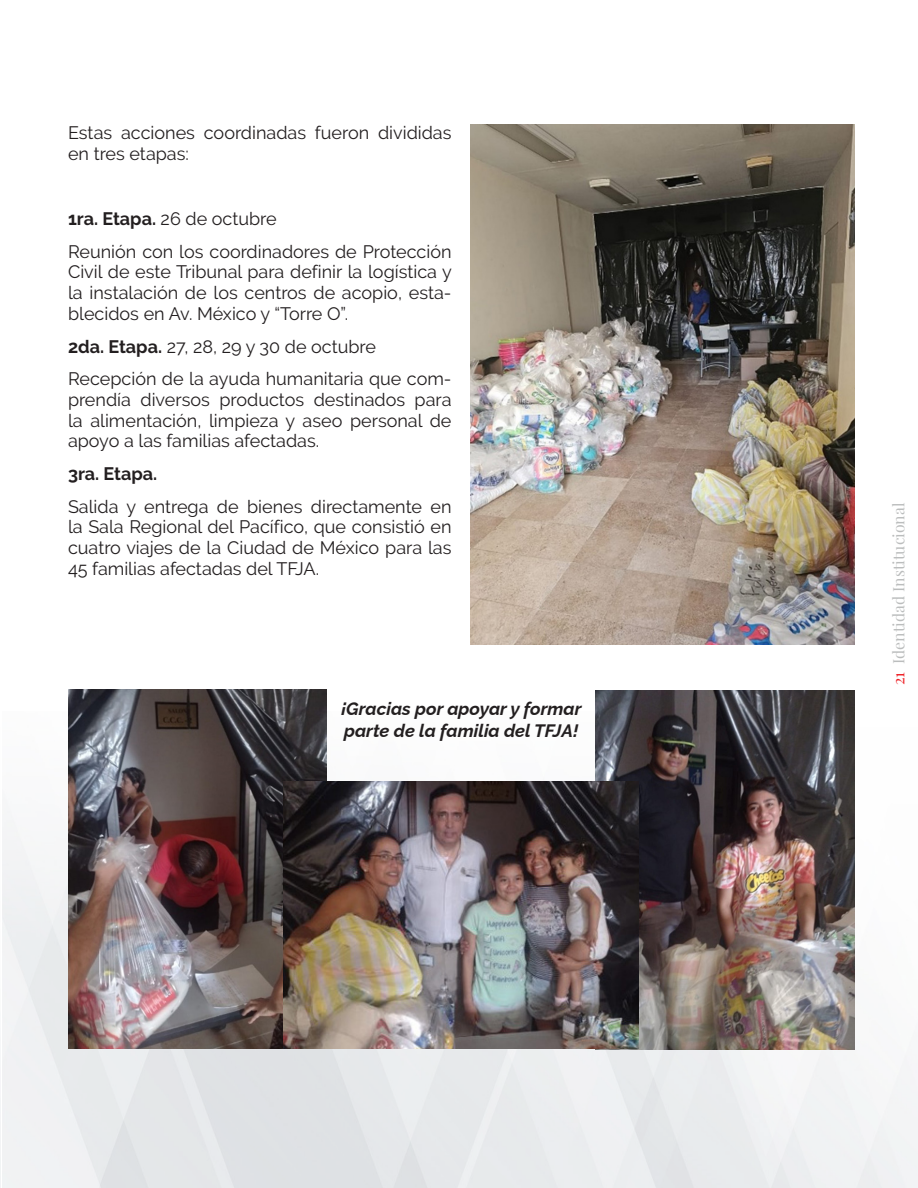
<style>
.page{position:relative;width:918px;height:1188px;background:#fff}
.page>*{position:absolute;margin:0;border:0;box-sizing:border-box;transform-origin:0 0}
.List_Paragraph_lp1_B{font:18px/20.7px "Raleway";color:#231f20;text-align:justify}
.t1{font:italic 700 18px "Raleway";color:#231f20}
.List_Paragraph_lp1_B-2{font:700 18px "Raleway";color:#231f20}
.t2{font:15.75px "Playfair Display";color:#bbbdbd}
.s1{font-weight:700}
.s2{color:#ee2026}
</style>
<div class="page">
<img style="left:3px;top:711px;width:915px;height:477px">
<img style="left:0;top:1098px;width:1px;height:90px">
<img style="left:471px;top:125px;width:383px;height:519px">
<img style="left:68px;top:690px;width:259px;height:359px">
<img style="left:596px;top:691px;width:258px;height:359px">
<img style="left:284px;top:782px;width:355px;height:267px">
<p class="List_Paragraph_lp1_B" style="left:68px;top:122px;width:385px">Estas acciones coordinadas fueron divididas en tres etapas:</p>
<p class="List_Paragraph_lp1_B" style="left:68px;top:208px;width:210px"><span class="s1">1ra. Etapa.</span> 26 de octubre</p>
<p class="List_Paragraph_lp1_B" style="left:68px;top:241px;width:386px">Reunión con los coordinadores de Protección Civil de este Tribunal para definir la logística y la instalación de los centros de acopio, esta&shy;blecidos en Av. México y “Torre O”.</p>
<p class="List_Paragraph_lp1_B" style="left:68px;top:336px;width:309px"><span class="s1">2da. Etapa.</span> 27, 28, 29 y 30 de octubre</p>
<p class="List_Paragraph_lp1_B" style="left:68px;top:368px;width:385px">Recepción de la ayuda humanitaria que com&shy;prendía diversos productos destinados para la alimentación, limpieza y aseo personal de apoyo a las familias afectadas.</p>
<p class="List_Paragraph_lp1_B-2" style="left:68px;top:463px;width:91px">3ra. Etapa.</p>
<p class="List_Paragraph_lp1_B" style="left:68px;top:496px;width:385px">Salida y entrega de bienes directamente en la Sala Regional del Pacífico, que consistió en cuatro viajes de la Ciudad de México para las 45 familias afectadas del TFJA.</p>
<p class="t1" style="left:341px;top:695px;width:242px">¡Gracias por apoyar y formar</p>
<p class="t1" style="left:344px;top:716px;width:236px">parte de la familia del TFJA!</p>
<p class="t2" style="left:889px;top:685px;width:184px;rotate:-90deg"><span class="s2">21</span> Identidad Institucional</p>
</div>
